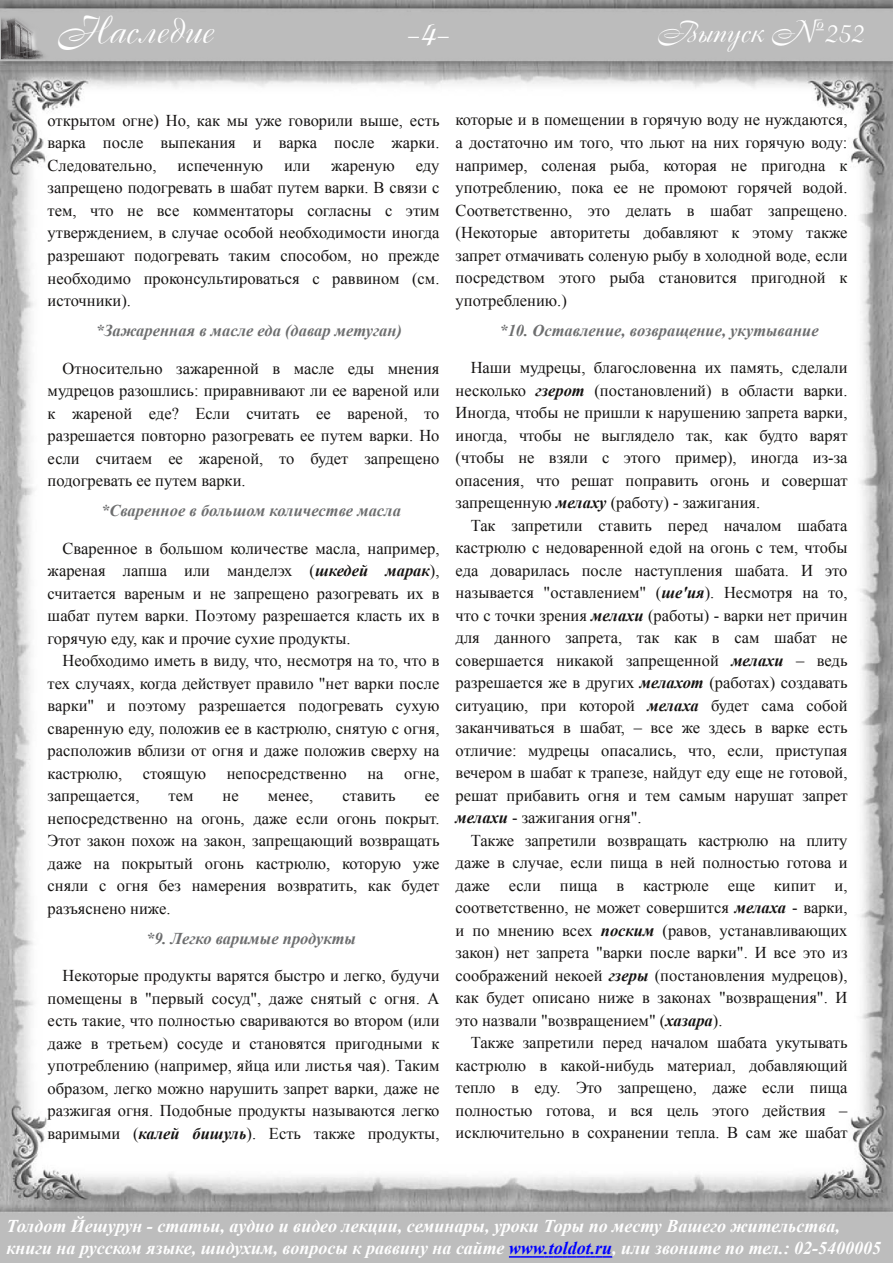
<style>
.page{position:relative;width:893px;height:1263px;background:#fff}
.page>*{position:absolute;margin:0;border:0;box-sizing:border-box;transform-origin:0 0}
.t1{font:37.5px "Cassandra";color:#fff}
.t2{font:30px "Cassandra";color:#fff}
.t3{font:italic 700 18px/22.5px "Times New Roman";color:#fff}
.t4{font:16.5px/22.5px "Times New Roman";color:#161413;text-align:justify}
.t5{font:italic 700 16.5px "Times New Roman";color:#6d6e6f}
.s1{font-weight:700;font-style:italic}
.s2{color:#00f}
</style>
<div class="page">
<img style="left:0;top:0;width:893px;height:1263px">
<svg style="left:509px;top:1256px;width:103px;height:1px"></svg>
<img style="left:1px;top:11px;width:55px;height:52px">
<h1 class="t1" style="left:57px;top:6px;width:158px">Наследие</h1>
<h1 class="t1" style="left:406px;top:8px;width:44px">-4-</h1>
<h2 class="t2" style="left:657px;top:12px;width:208px">Выпуск №252</h2>
<p class="t4" style="left:48px;top:109px;width:393px">открытом огне) Но, как мы уже говорили выше, есть варка после выпекания и варка после жарки.<br>Следовательно,</p>
<p class="t4" style="left:48px;top:154px;width:393px;text-indent:368px">еду запрещено подогревать в шабат путем варки. В связи с тем, что не все комментаторы согласны с этим утверждением, в случае особой необходимости иногда разрешают подогревать таким способом, но прежде необходимо проконсультироваться с раввином (см. источники).</p>
<p class="t5" style="left:96px;top:321px;width:308px">*Зажаренная в масле еда (давар метуган)</p>
<p class="t4" style="left:48px;top:357px;width:393px;text-indent:15px">Относительно зажаренной в масле еды мнения мудрецов разошлись: приравнивают ли ее вареной или к жареной еде? Если считать ее вареной, то разрешается повторно разогревать ее путем варки. Но если считаем ее жареной, то будет запрещено подогревать ее путем варки.</p>
<p class="t5" style="left:101px;top:501px;width:301px">*Сваренное в большом количестве масла</p>
<p class="t4" style="left:48px;top:537px;width:393px;text-indent:15px">Сваренное в большом количестве масла, например, жареная лапша или манделэх (<span class="s1">шкедей марак</span>), считается вареным и не запрещено разогревать их в шабат путем варки. Поэтому разрешается класть их в горячую еду, как и прочие сухие продукты.</p>
<p class="t4" style="left:48px;top:649px;width:393px;text-indent:15px">Необходимо иметь в виду, что, несмотря на то, что в тех случаях, когда действует правило "нет варки после варки" и поэтому разрешается подогревать сухую сваренную еду, положив ее в кастрюлю, снятую с огня, расположив вблизи от огня и даже положив сверху на кастрюлю, стоящую непосредственно на огне, запрещается,</p>
<p class="t4" style="left:178px;top:154px;width:87px">испеченную</p>
<p class="t4" style="left:284px;top:154px;width:27px">или</p>
<p class="t4" style="left:331px;top:154px;width:65px">жареную</p>
<p class="t4" style="left:48px;top:784px;width:393px;text-indent:377px">ее непосредственно на огонь, даже если огонь покрыт.<br>Этот закон похож на закон, запрещающий возвращать даже на покрытый огонь кастрюлю, которую уже сняли с огня без намерения возвратить, как будет разъяснено ниже.</p>
<p class="t5" style="left:146px;top:929px;width:211px">*9. Легко варимые продукты</p>
<p class="t4" style="left:48px;top:964px;width:393px;text-indent:15px">Некоторые продукты варятся быстро и легко, будучи помещены в "первый сосуд", даже снятый с огня. А есть такие, что полностью свариваются во втором (или даже в третьем) сосуде и становятся пригодными к употреблению (например, яйца или листья чая). Таким образом, легко можно нарушить запрет варки, даже не разжигая огня. Подобные продукты называются легко варимыми (<span class="s1">калей бишуль</span>). Есть также продукты,</p>
<p class="t4" style="left:169px;top:784px;width:26px">тем</p>
<p class="t4" style="left:223px;top:784px;width:18px">не</p>
<p class="t4" style="left:268px;top:784px;width:47px">менее,</p>
<p class="t4" style="left:342px;top:784px;width:55px">ставить</p>
<p class="t4" style="left:456px;top:109px;width:393px">которые и в помещении в горячую воду не нуждаются, а достаточно им того, что льют на них горячую воду: например, соленая рыба, которая не пригодна к употреблению, пока ее не промоют горячей водой.<br>Соответственно, это делать в шабат запрещено. (Некоторые авторитеты добавляют к этому также запрет отмачивать соленую рыбу в холодной воде, если посредством этого рыба становится пригодной к употреблению.)</p>
<p class="t5" style="left:499px;top:321px;width:321px">*10. Оставление, возвращение, укутывание</p>
<p class="t4" style="left:456px;top:356px;width:393px;text-indent:15px">Наши мудрецы, благословенна их память, сделали несколько <span class="s1">гзерот</span> (постановлений) в области варки.<br>Иногда, чтобы не пришли к нарушению запрета варки, иногда, чтобы не выглядело так, как будто варят (чтобы не взяли с этого пример), иногда из-за опасения, что решат поправить огонь и совершат запрещенную <span class="s1">мелаху</span> (работу) - зажигания.</p>
<p class="t4" style="left:456px;top:514px;width:393px;text-indent:15px">Так запретили ставить перед началом шабата кастрюлю с недоваренной едой на огонь с тем, чтобы еда доварилась после наступления шабата. И это называется "оставлением" (<span class="s1">ше'ия</span>). Несмотря на то, что с точки зрения <span class="s1">мелахи</span> (работы) - варки нет причин для данного запрета, так как в сам шабат не совершается никакой запрещенной <span class="s1">мелахи</span> – ведь разрешается же в других <span class="s1">мелахот</span> (работах) создавать ситуацию, при которой <span class="s1">мелаха</span> будет сама собой заканчиваться в шабат, – все же здесь в варке есть отличие: мудрецы опасались, что, если, приступая вечером в шабат к трапезе, найдут еду еще не готовой, решат прибавить огня и тем самым нарушат запрет <span class="s1">мелахи</span> - зажигания огня".</p>
<p class="t4" style="left:456px;top:829px;width:393px;text-indent:15px">Также запретили возвращать кастрюлю на плиту даже в случае, если пища в ней полностью готова и даже если пища в кастрюле еще кипит и, соответственно, не может совершится <span class="s1">мелаха</span> - варки, и по мнению всех <span class="s1">поским</span> (равов, устанавливающих закон) нет запрета "варки после варки". И все это из соображений некоей <span class="s1">гзеры</span> (постановления мудрецов), как будет описано ниже в законах "возвращения". И это назвали "возвращением" (<span class="s1">хазара</span>).</p>
<p class="t4" style="left:456px;top:1031px;width:393px;text-indent:15px">Также запретили перед началом шабата укутывать кастрюлю в какой-нибудь материал, добавляющий тепло в еду. Это запрещено, даже если пища полностью готова, и вся цель этого действия – исключительно в сохранении тепла. В сам же шабат</p>
<p class="t3" style="left:6px;top:1214px;width:876px">Толдот Йешурун - статьи, аудио и видео лекции, семинары, уроки Торы по месту Вашего жительства, книги на русском языке, шидухим, вопросы к раввину на сайте <span class="s2">www.toldot.ru</span>, или звоните по тел.: 02-5400005</p>
</div>
